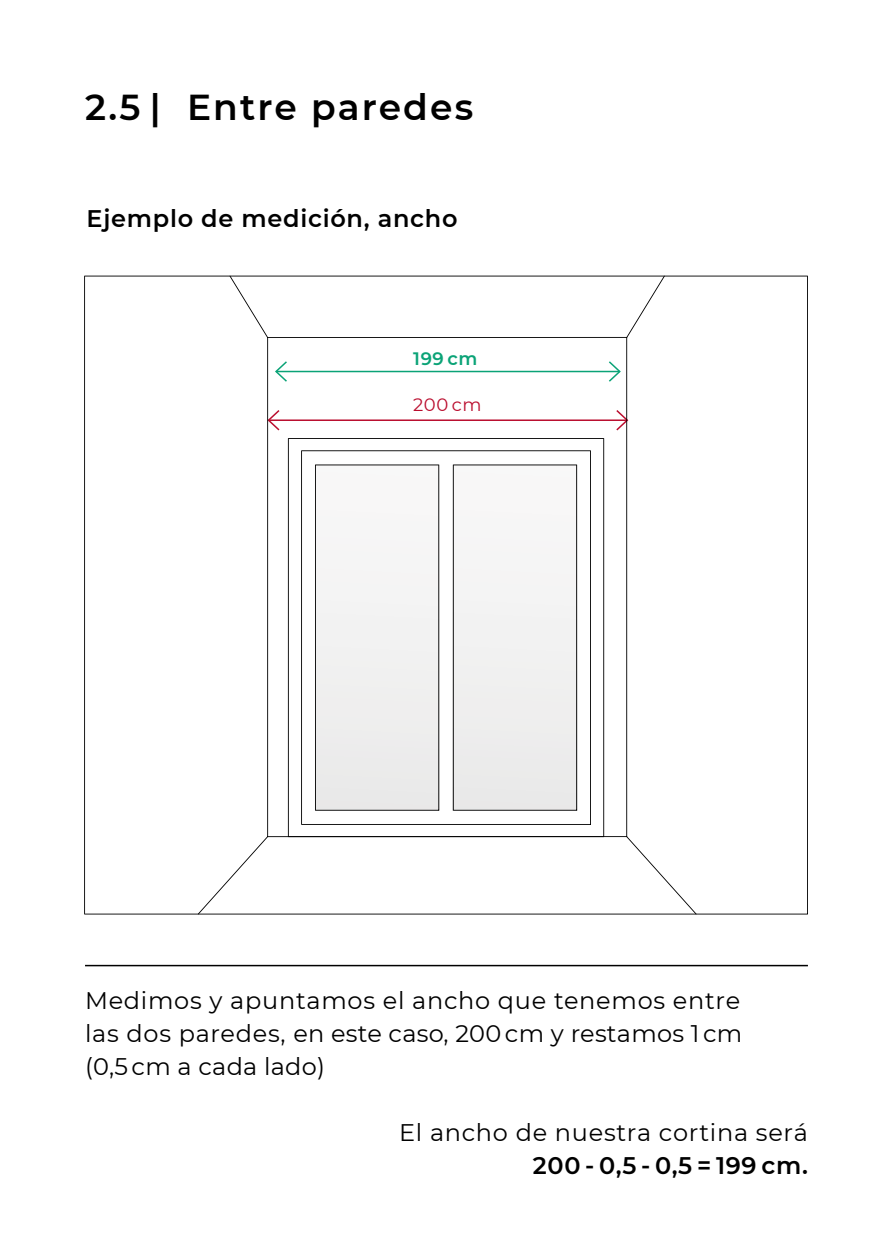
<style>
.page{position:relative;width:893px;height:1259px;background:#fff}
.page>*{position:absolute;margin:0;border:0;box-sizing:border-box;transform-origin:0 0}
.t1{font:600 36px "Montserrat";letter-spacing:.06em;color:#000}
.t2{font:24px/33px "Montserrat";letter-spacing:.02em;color:#000;text-align:justify}
.t3{font:600 24px "Montserrat";letter-spacing:.03em;color:#000}
.t4{font:18px "Montserrat";color:#ba0d2e}
.t5{font:600 18px "Montserrat";color:#0ba377}
</style>
<div class="page">
<hr style="left:85px;top:965px;width:723px;height:1px;background:#000">
<svg style="left:84px;top:276px;width:724px;height:638px"></svg>
<svg style="left:198px;top:276px;width:498px;height:638px"></svg>
<h1 class="t1" style="left:85px;top:82px;width:390px">2.5 | Entre paredes</h1>
<p class="t3" style="left:87px;top:202px;width:372px">Ejemplo de medición, ancho</p>
<p class="t5" style="left:413px;top:346px;width:66px">199 cm</p>
<p class="t4" style="left:413px;top:392px;width:70px">200 cm</p>
<p class="t2" style="left:85px;top:983px;width:659px">Medimos y apuntamos el ancho que tenemos entre las dos paredes, en este caso, 200 cm y restamos 1 cm (0,5 cm a cada lado)</p>
<p class="t2" style="left:399px;top:1115px;width:410px">El ancho de nuestra cortina será</p>
<p class="t3" style="left:533px;top:1148px;width:277px">200 - 0,5 - 0,5 = 199 cm.</p>
</div>
